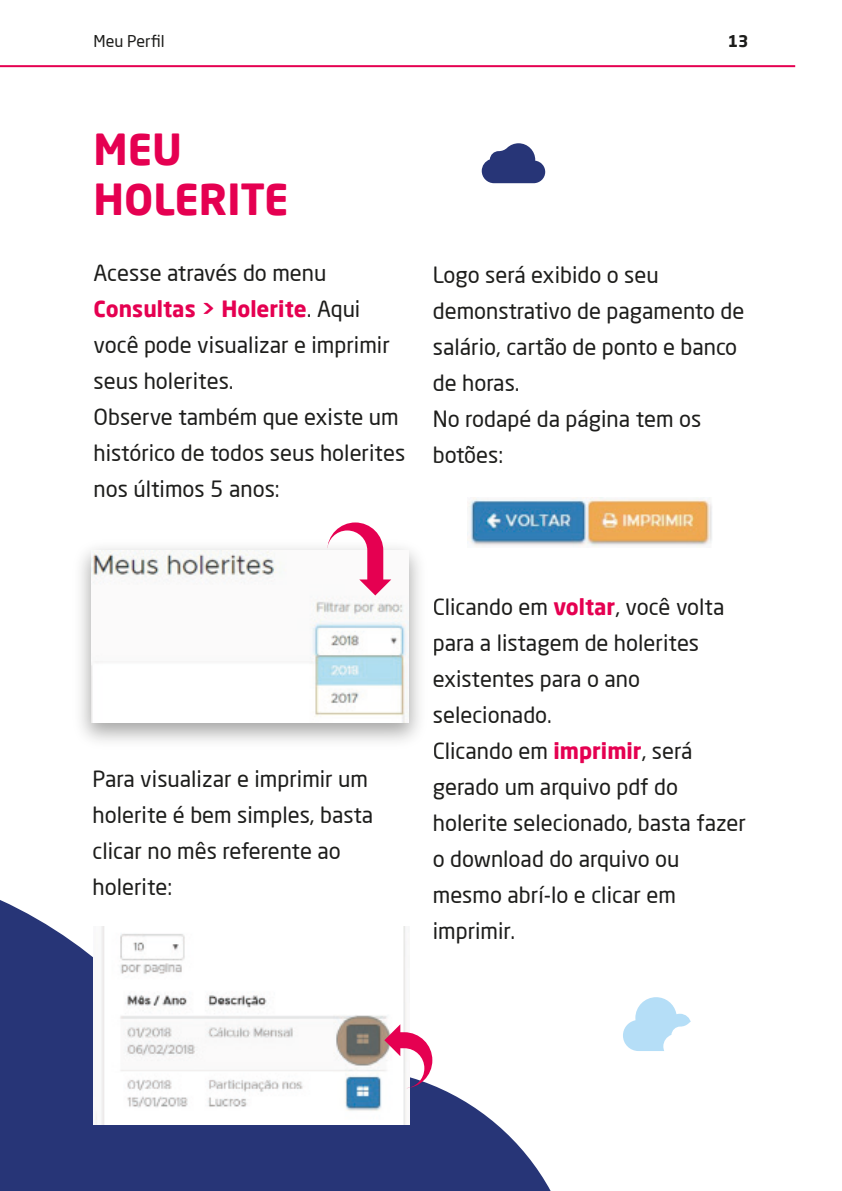
<style>
.page{position:relative;width:842px;height:1191px;background:#fff}
.page>*{position:absolute;margin:0;border:0;box-sizing:border-box;transform-origin:0 0}
.t1{font:700 42px/50.4px "Neo Sans Pro";color:#e50051}
.t2{font:22px/36px "Neo Sans Pro";color:#1d1d1b}
.t3{font:16px "Neo Sans Pro";color:#1d1d1b}
.t4{font:700 16px "Neo Sans Pro";color:#1d1d1b}
.s1{font-weight:700;color:#e50051}
</style>
<div class="page">
<hr style="left:0;top:65px;width:795px;height:2px;background:#e50051">
<svg style="left:0;top:900px;width:551px;height:291px;fill:#273577"></svg>
<svg style="left:623px;top:997px;width:68px;height:54px"></svg>
<img style="left:91px;top:550px;width:318px;height:173px">
<img style="left:94px;top:926px;width:315px;height:198px">
<svg style="left:384px;top:1024px;width:48px;height:64px"></svg>
<svg style="left:327px;top:522px;width:64px;height:73px"></svg>
<img style="left:468px;top:497px;width:244px;height:50px">
<svg style="left:482px;top:143px;width:63px;height:40px"></svg>
<p class="t3" style="left:94px;top:31px;width:73px">Meu Perfil</p>
<p class="t4" style="left:728px;top:31px;width:22px">13</p>
<h1 class="t1" style="left:94px;top:123px;width:197px">MEU<br>HOLERITE</h1>
<p class="t2" style="left:94px;top:255px;width:313px">Acesse através do menu<br><span class="s1">Consultas &gt; Holerite</span>. Aqui você pode visualizar e imprimir seus holerites.<br>Observe também que existe um histórico de todos seus holerites nos últimos 5 anos:</p>
<p class="t2" style="left:433px;top:256px;width:313px">Logo será exibido o seu demonstrativo de pagamento de salário, cartão de ponto e banco de horas.<br>No rodapé da página tem os botões:</p>
<p class="t2" style="left:93px;top:761px;width:282px">Para visualizar e imprimir um holerite é bem simples, basta clicar no mês referente ao holerite:</p>
<p class="t2" style="left:433px;top:588px;width:315px">Clicando em <span class="s1">voltar</span>, você volta para a listagem de holerites existentes para o ano selecionado.<br>Clicando em <span class="s1">imprimir</span>, será gerado um arquivo pdf do holerite selecionado, basta fazer o download do arquivo ou mesmo abrí-lo e clicar em imprimir.</p>
</div>
